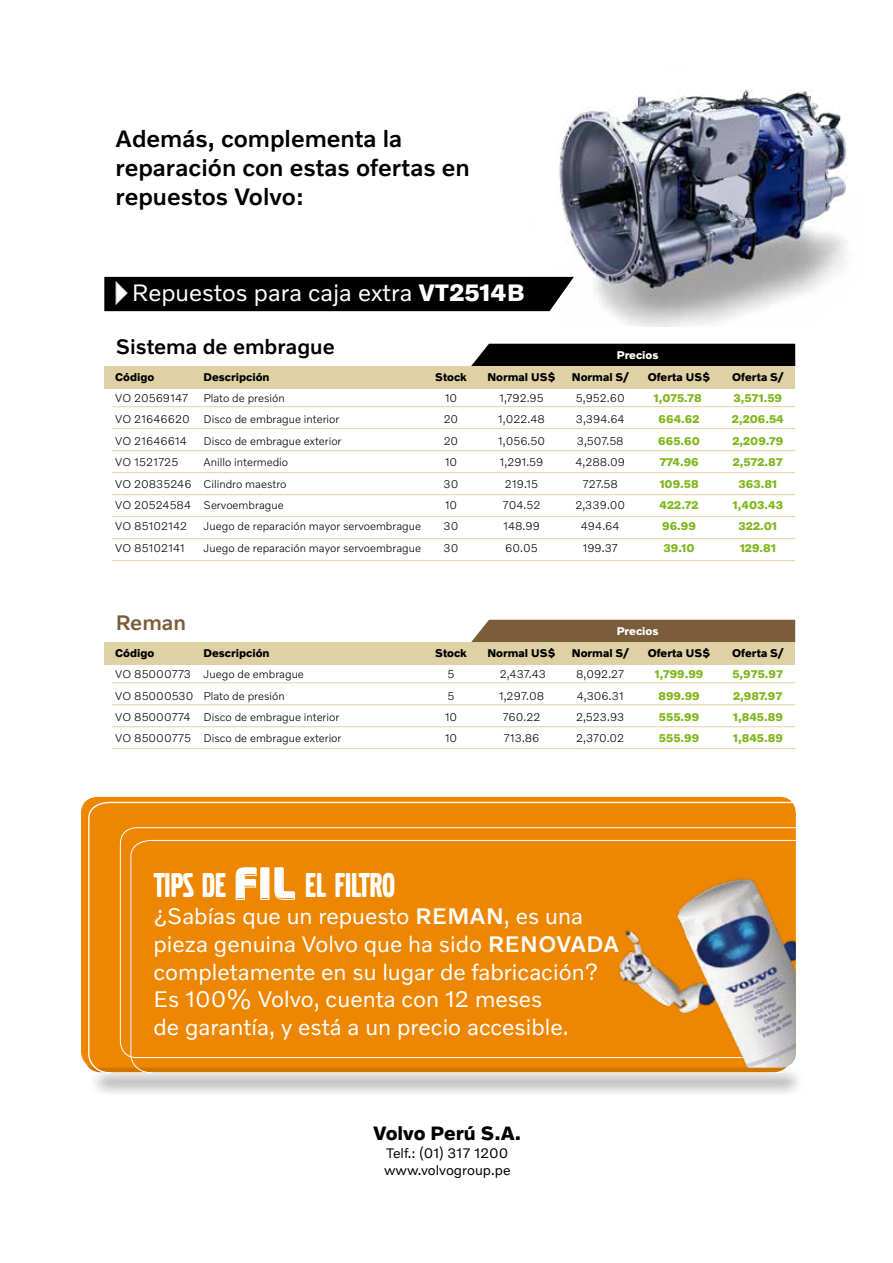
<style>
.page{position:relative;width:893px;height:1263px;background:#fff}
.page>*{position:absolute;margin:0;border:0;box-sizing:border-box;transform-origin:0 0}
.t1{font:900 43.95px "Flexo";color:#fff}
.t2{font:36px "Volvo Broad Mousehouse";letter-spacing:-.005em;color:#fff}
.t3{font:500 24.15px/29.1px "Volvo Novum";color:#000}
.t4{font:24.15px "Volvo Novum";color:#fff}
.t5{font:22.95px/27.6px "Volvo Novum";color:#fff}
.t6{font:500 21.3px "Volvo Novum";color:#000}
.t7{font:500 21.3px "Volvo Novum";color:#7b5d3c}
.t8{font:700 19.65px "Volvo Novum";color:#000}
.t9{font:14.1px/16.8px "Volvo Novum";color:#000}
.t10{font:300 11.4px/21.3px "Volvo Novum";color:#000}
.t11{font:700 11.4px/21.3px "Volvo Novum";color:#81b71f;text-align:center}
.t12{font:700 11.4px "Volvo Novum";color:#000}
.t13{font:700 11.4px "Volvo Novum";color:#fff}
.s1{font-weight:700}
.s2{font-weight:500}
</style>
<div class="page">
<img style="left:529px;top:90px;width:319px;height:236px">
<div style="left:104px;top:366px;width:691px;height:22px;background:#e0d1a4"></div>
<div style="left:471px;top:344px;width:324px;height:22px;background:#000"></div>
<hr style="left:112px;top:406px;width:683px;height:1px;background:#e0d1a4">
<hr style="left:112px;top:428px;width:683px;height:1px;background:#e0d1a4">
<hr style="left:112px;top:450px;width:683px;height:1px;background:#e0d1a4">
<hr style="left:112px;top:472px;width:683px;height:1px;background:#e0d1a4">
<hr style="left:112px;top:494px;width:683px;height:1px;background:#e0d1a4">
<hr style="left:112px;top:516px;width:683px;height:1px;background:#e0d1a4">
<hr style="left:112px;top:538px;width:683px;height:1px;background:#e0d1a4">
<hr style="left:112px;top:560px;width:683px;height:1px;background:#e0d1a4">
<div style="left:104px;top:642px;width:691px;height:22px;background:#e0d1a4"></div>
<div style="left:471px;top:620px;width:324px;height:22px;background:#7b5d3c"></div>
<hr style="left:112px;top:682px;width:683px;height:1px;background:#e0d1a4">
<hr style="left:112px;top:704px;width:683px;height:1px;background:#e0d1a4">
<hr style="left:112px;top:726px;width:683px;height:1px;background:#e0d1a4">
<hr style="left:112px;top:748px;width:683px;height:1px;background:#e0d1a4">
<div style="left:104px;top:277px;width:470px;height:34px;background:#000"></div>
<div style="left:88px;top:1067px;width:717px;height:30px;background:#000;opacity:.75"></div>
<div style="left:81px;top:797px;width:715px;height:271px;background:#ed8600;border-radius:16px"></div>
<svg style="left:87px;top:801px;width:707px;height:273px"></svg>
<svg style="left:131px;top:840px;width:665px;height:233px"></svg>
<img style="left:615px;top:877px;width:181px;height:191px">
<svg style="left:236px;top:868px;width:21px;height:32px"></svg>
<svg style="left:275px;top:868px;width:20px;height:32px"></svg>
<h3 class="t3" style="left:116px;top:123px;width:356px">Además, complementa la reparación con estas ofertas en repuestos Volvo:</h3>
<h3 class="t4" style="left:132px;top:278px;width:394px">Repuestos para caja extra <span class="s1">VT2514B</span></h3>
<h3 class="t6" style="left:116px;top:334px;width:221px">Sistema de embrague</h3>
<p class="t12" style="left:115px;top:369px;width:41px">Código</p>
<p class="t10" style="left:115px;top:387px;width:78px">VO 20569147<br>VO 21646620<br>VO 21646614<br>VO 1521725<br>VO 20835246<br>VO 20524584<br>VO 85102142<br>VO 85102141</p>
<p class="t12" style="left:204px;top:369px;width:68px">Descripción</p>
<p class="t10" style="left:204px;top:387px;width:219px">Plato de presión<br>Disco de embrague interior<br>Disco de embrague exterior<br>Anillo intermedio<br>Cilindro maestro<br>Servoembrague<br>Juego de reparación mayor servoembrague<br>Juego de reparación mayor servoembrague</p>
<p class="t12" style="left:435px;top:369px;width:33px">Stock</p>
<p class="t10" style="left:444px;top:387px;width:16px;text-align:justify">10<br>20<br>20<br>10<br>30<br>10<br>30<br>30</p>
<p class="t12" style="left:487px;top:369px;width:70px">Normal US$</p>
<p class="t10" style="left:498px;top:387px;width:49px;text-align:center">1,792.95<br>1,022.48<br>1,056.50<br>1,291.59<br>219.15<br>704.52<br>148.99<br>60.05</p>
<p class="t13" style="left:617px;top:347px;width:43px">Precios</p>
<p class="t12" style="left:572px;top:369px;width:58px">Normal S/</p>
<p class="t10" style="left:575px;top:387px;width:51px;text-align:center">5,952.60<br>3,394.64<br>3,507.58<br>4,288.09<br>727.58<br>2,339.00<br>494.64<br>199.37</p>
<p class="t12" style="left:648px;top:369px;width:64px">Oferta US$</p>
<p class="t11" style="left:653px;top:387px;width:50px">1,075.78<br>664.62<br>665.60<br>774.96<br>109.58<br>422.72<br>96.99<br>39.10</p>
<p class="t12" style="left:732px;top:369px;width:53px">Oferta S/</p>
<p class="t11" style="left:732px;top:387px;width:53px">3,571.59<br>2,206.54<br>2,209.79<br>2,572.87<br>363.81<br>1,403.43<br>322.01<br>129.81</p>
<h3 class="t7" style="left:116px;top:610px;width:72px">Reman</h3>
<p class="t12" style="left:115px;top:646px;width:41px">Código</p>
<p class="t10" style="left:115px;top:663px;width:80px">VO 85000773<br>VO 85000530<br>VO 85000774<br>VO 85000775</p>
<p class="t12" style="left:204px;top:646px;width:68px">Descripción</p>
<p class="t10" style="left:204px;top:663px;width:139px">Juego de embrague<br>Plato de presión<br>Disco de embrague interior<br>Disco de embrague exterior</p>
<p class="t12" style="left:435px;top:646px;width:33px">Stock</p>
<p class="t10" style="left:445px;top:663px;width:14px">5<br>5<br>10<br>10</p>
<p class="t12" style="left:487px;top:646px;width:70px">Normal US$</p>
<p class="t10" style="left:499px;top:663px;width:49px;text-align:center">2,437.43<br>1,297.08<br>760.22<br>713.86</p>
<p class="t13" style="left:617px;top:623px;width:43px">Precios</p>
<p class="t12" style="left:572px;top:646px;width:58px">Normal S/</p>
<p class="t10" style="left:576px;top:663px;width:50px;text-align:justify">8,092.27<br>4,306.31<br>2,523.93<br>2,370.02</p>
<p class="t12" style="left:648px;top:646px;width:64px">Oferta US$</p>
<p class="t11" style="left:655px;top:663px;width:50px">1,799.99<br>899.99<br>555.99<br>555.99</p>
<p class="t12" style="left:732px;top:646px;width:53px">Oferta S/</p>
<p class="t11" style="left:732px;top:663px;width:52px;text-align:justify">5,975.97<br>2,987.97<br>1,845.89<br>1,845.89</p>
<h1 class="t1" style="left:233px;top:856px;width:64px">FIL</h1>
<h2 class="t2" style="left:154px;top:866px;width:74px">TIPS DE</h2>
<h2 class="t2" style="left:306px;top:866px;width:91px">EL FILTRO</h2>
<h3 class="t5" style="left:154px;top:902px;width:467px">¿Sabías que un repuesto <span class="s2">REMAN</span>, es una pieza genuina Volvo que ha sido <span class="s2">RENOVADA </span>completamente en su lugar de fabricación?<br>Es 100% Volvo, cuenta con 12 meses<br>de garantía, y está a un precio accesible.</h3>
<h3 class="t8" style="left:373px;top:1120px;width:149px">Volvo Perú S.A.</h3>
<p class="t9" style="left:384px;top:1145px;width:128px">Telf.: (01) 317 1200 www.volvogroup.pe</p>
</div>
